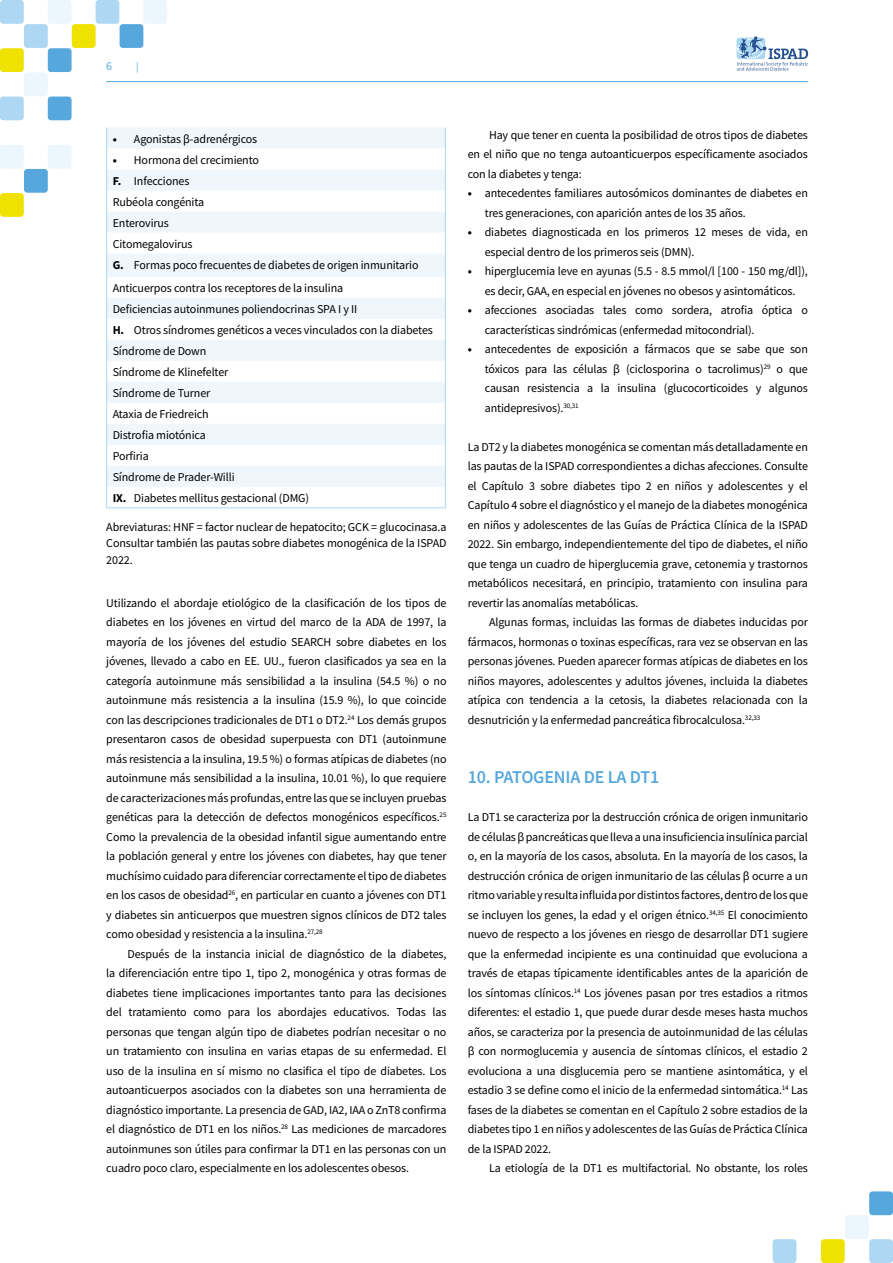
<style>
.page{position:relative;width:893px;height:1263px;background:#fff}
.page>*{position:absolute;margin:0;border:0;box-sizing:border-box;transform-origin:0 0}
.t1{font:600 18px "Source Sans Pro";letter-spacing:-.01em;color:#55a8dc}
.t2{font:12px/19.5px "Source Sans Pro";letter-spacing:-.01em;color:#000;text-align:justify}
.t3{font:12px "Source Sans Pro";color:#55a8dc}
.t4{font:10.5px "Source Sans Pro";color:#55a8dc}
.s1{font-weight:700}
</style>
<div class="page">
<div style="left:48px;top:0;width:24px;height:24px;background:#ecf6fd;border-radius:3px"></div>
<div style="left:48px;top:48px;width:24px;height:24px;background:#56a8dc;border-radius:3px"></div>
<div style="left:48px;top:97px;width:24px;height:23px;background:#56a8dc;border-radius:3px"></div>
<div style="left:48px;top:145px;width:24px;height:24px;background:#ecf6fd;border-radius:3px"></div>
<div style="left:0;top:0;width:24px;height:24px;background:#add7f3;border-radius:3px"></div>
<div style="left:0;top:48px;width:24px;height:24px;background:#efe100;border-radius:3px"></div>
<div style="left:0;top:97px;width:24px;height:23px;background:#add7f3;border-radius:3px"></div>
<div style="left:0;top:145px;width:24px;height:24px;background:#ecf6fd;border-radius:3px"></div>
<div style="left:0;top:193px;width:24px;height:24px;background:#efe100;border-radius:3px"></div>
<div style="left:24px;top:24px;width:24px;height:24px;background:#add7f3;border-radius:3px"></div>
<div style="left:24px;top:72px;width:24px;height:24px;background:#ecf6fd;border-radius:3px"></div>
<div style="left:24px;top:169px;width:24px;height:24px;background:#56a8dc;border-radius:3px"></div>
<div style="left:96px;top:0;width:23px;height:24px;background:#add7f3;border-radius:3px"></div>
<div style="left:120px;top:24px;width:23px;height:24px;background:#56a8dc;border-radius:3px"></div>
<div style="left:143px;top:0;width:24px;height:24px;background:#ecf6fd;border-radius:3px"></div>
<div style="left:72px;top:24px;width:24px;height:24px;background:#efe100;border-radius:3px"></div>
<div style="left:869px;top:1191px;width:24px;height:24px;background:#56a8dc;border-radius:3px"></div>
<div style="left:773px;top:1239px;width:23px;height:24px;background:#add7f3;border-radius:3px"></div>
<div style="left:821px;top:1239px;width:24px;height:24px;background:#efe100;border-radius:3px"></div>
<div style="left:869px;top:1239px;width:24px;height:24px;background:#add7f3;border-radius:3px"></div>
<div style="left:845px;top:1215px;width:24px;height:24px;background:#ecf6fd;border-radius:3px"></div>
<hr style="left:106px;top:81px;width:702px;height:1px;background:#55a8dc">
<svg style="left:737px;top:36px;width:71px;height:35px"></svg>
<svg style="left:107px;top:128px;width:338px;height:359px;fill:#eff7fd"></svg>
<svg style="left:106px;top:128px;width:1px;height:379px"></svg>
<svg style="left:445px;top:128px;width:1px;height:379px"></svg>
<hr style="left:106px;top:507px;width:340px;height:1px;background:#add8f4">
<p class="t3" style="left:106px;top:58px;width:7px">6</p>
<p class="t4" style="left:136px;top:59px;width:4px">|</p>
<p class="t2" style="left:113px;top:129px;width:146px"><span class="s1">•</span> Agonistas β-adrenérgicos</p>
<p class="t2" style="left:113px;top:149px;width:307px;line-height:21px;text-align:left"><span class="s1">•</span> Hormona del crecimiento<br><span class="s1">F.</span> Infecciones<br>Rubéola congénita<br>Enterovirus<br>Citomegalovirus<br><span class="s1">G.</span> Formas poco frecuentes de diabetes de origen inmunitario</p>
<p class="t2" style="left:113px;top:277px;width:322px;line-height:21px;text-align:left">Anticuerpos contra los receptores de la insulina<br>Deficiencias autoinmunes poliendocrinas SPA I y II<br><span class="s1">H.</span> Otros síndromes genéticos a veces vinculados con la diabetes<br>Síndrome de Down<br>Síndrome de Klinefelter<br>Síndrome de Turner<br>Ataxia de Friedreich<br>Distrofia miotónica<br>Porfiria<br>Síndrome de Prader-Willi<br><span class="s1">IX.</span> Diabetes mellitus gestacional (DMG)</p>
<p class="t2" style="left:106px;top:518px;width:342px;line-height:16.5px">Abreviaturas: HNF = factor nuclear de hepatocito; GCK = glucocinasa.a Consultar también las pautas sobre diabetes monogénica de la ISPAD 2022.</p>
<p class="t2" style="left:106px;top:593px;width:342px">Utilizando el abordaje etiológico de la clasificación de los tipos de diabetes en los jóvenes en virtud del marco de la ADA de 1997, la mayoría de los jóvenes del estudio SEARCH sobre diabetes en los jóvenes, llevado a cabo en EE. UU., fueron clasificados ya sea en la categoría autoinmune más sensibilidad a la insulina (54.5 %) o no autoinmune más resistencia a la insulina (15.9 %), lo que coincide con las descripciones tradicionales de DT1 o DT2.<sup>24</sup> Los demás grupos presentaron casos de obesidad superpuesta con DT1 (autoinmune más resistencia a la insulina, 19.5 %) o formas atípicas de diabetes (no autoinmune más sensibilidad a la insulina, 10.01 %), lo que requiere de caracterizaciones más profundas, entre las que se incluyen pruebas genéticas para la detección de defectos monogénicos específicos.<sup>25<br></sup>Como la prevalencia de la obesidad infantil sigue aumentando entre la población general y entre los jóvenes con diabetes, hay que tener muchísimo cuidado para diferenciar correctamente el tipo de diabetes en los casos de obesidad<sup>26</sup>, en particular en cuanto a jóvenes con DT1 y diabetes sin anticuerpos que muestren signos clínicos de DT2 tales como obesidad y resistencia a la insulina.<sup>27,28</sup></p>
<p class="t2" style="left:106px;top:944px;width:342px;text-indent:21px">Después de la instancia inicial de diagnóstico de la diabetes, la diferenciación entre tipo 1, tipo 2, monogénica y otras formas de diabetes tiene implicaciones importantes tanto para las decisiones del tratamiento como para los abordajes educativos. Todas las personas que tengan algún tipo de diabetes podrían necesitar o no un tratamiento con insulina en varias etapas de su enfermedad. El uso de la insulina en sí mismo no clasifica el tipo de diabetes. Los autoanticuerpos asociados con la diabetes son una herramienta de diagnóstico importante. La presencia de GAD, IA2, IAA o ZnT8 confirma el diagnóstico de DT1 en los niños.<sup>28</sup> Las mediciones de marcadores autoinmunes son útiles para confirmar la DT1 en las personas con un cuadro poco claro, especialmente en los adolescentes obesos.</p>
<p class="t2" style="left:468px;top:125px;width:342px;text-indent:21px">Hay que tener en cuenta la posibilidad de otros tipos de diabetes en el niño que no tenga autoanticuerpos específicamente asociados con la diabetes y tenga:</p>
<p class="t2" style="left:485px;top:184px;width:325px;text-indent:-17px"><span class="s1">•</span> antecedentes familiares autosómicos dominantes de diabetes en tres generaciones, con aparición antes de los 35 años.</p>
<p class="t2" style="left:485px;top:223px;width:325px;text-indent:-17px"><span class="s1">•</span> diabetes diagnosticada en los primeros 12 meses de vida, en especial dentro de los primeros seis (DMN).</p>
<p class="t2" style="left:468px;top:262px;width:342px;text-align:center"><span class="s1">•</span> hiperglucemia leve en ayunas (5.5 - 8.5 mmol/l [100 - 150 mg/dl]), es decir, GAA, en especial en jóvenes no obesos y asintomáticos.</p>
<p class="t2" style="left:485px;top:301px;width:325px;text-indent:-17px"><span class="s1">•</span> afecciones asociadas tales como sordera, atrofia óptica o características sindrómicas (enfermedad mitocondrial).</p>
<p class="t2" style="left:485px;top:340px;width:325px;text-indent:-17px"><span class="s1">•</span> antecedentes de exposición a fármacos que se sabe que son tóxicos para las células β (ciclosporina o tacrolimus)<sup>29</sup> o que causan resistencia a la insulina (glucocorticoides y algunos antidepresivos).<sup>30,31</sup></p>
<p class="t2" style="left:468px;top:437px;width:342px">La DT2 y la diabetes monogénica se comentan más detalladamente en las pautas de la ISPAD correspondientes a dichas afecciones. Consulte el Capítulo 3 sobre diabetes tipo 2 en niños y adolescentes y el Capítulo 4 sobre el diagnóstico y el manejo de la diabetes monogénica en niños y adolescentes de las Guías de Práctica Clínica de la ISPAD 2022. Sin embargo, independientemente del tipo de diabetes, el niño que tenga un cuadro de hiperglucemia grave, cetonemia y trastornos metabólicos necesitará, en principio, tratamiento con insulina para revertir las anomalías metabólicas.</p>
<p class="t2" style="left:468px;top:613px;width:342px;text-indent:21px">Algunas formas, incluidas las formas de diabetes inducidas por fármacos, hormonas o toxinas específicas, rara vez se observan en las personas jóvenes. Pueden aparecer formas atípicas de diabetes en los niños mayores, adolescentes y adultos jóvenes, incluida la diabetes atípica con tendencia a la cetosis, la diabetes relacionada con la desnutrición y la enfermedad pancreática fibrocalculosa.<sup>32,33</sup></p>
<h1 class="t1" style="left:468px;top:765px;width:193px">10. PATOGENIA DE LA DT1</h1>
<p class="t2" style="left:468px;top:808px;width:342px">La DT1 se caracteriza por la destrucción crónica de origen inmunitario de células β pancreáticas que lleva a una insuficiencia insulínica parcial o, en la mayoría de los casos, absoluta. En la mayoría de los casos, la destrucción crónica de origen inmunitario de las células β ocurre a un ritmo variable y resulta influida por distintos factores, dentro de los que se incluyen los genes, la edad y el origen étnico.<sup>34,35</sup> El conocimiento nuevo de respecto a los jóvenes en riesgo de desarrollar DT1 sugiere que la enfermedad incipiente es una continuidad que evoluciona a través de etapas típicamente identificables antes de la aparición de los síntomas clínicos.<sup>14</sup> Los jóvenes pasan por tres estadios a ritmos diferentes: el estadio 1, que puede durar desde meses hasta muchos años, se caracteriza por la presencia de autoinmunidad de las células β con normoglucemia y ausencia de síntomas clínicos, el estadio 2 evoluciona a una disglucemia pero se mantiene asintomática, y el estadio 3 se define como el inicio de la enfermedad sintomática.<sup>14</sup> Las fases de la diabetes se comentan en el Capítulo 2 sobre estadios de la diabetes tipo 1 en niños y adolescentes de las Guías de Práctica Clínica de la ISPAD 2022.</p>
<p class="t2" style="left:489px;top:1159px;width:320px">La etiología de la DT1 es multifactorial. No obstante, los roles</p>
</div>
